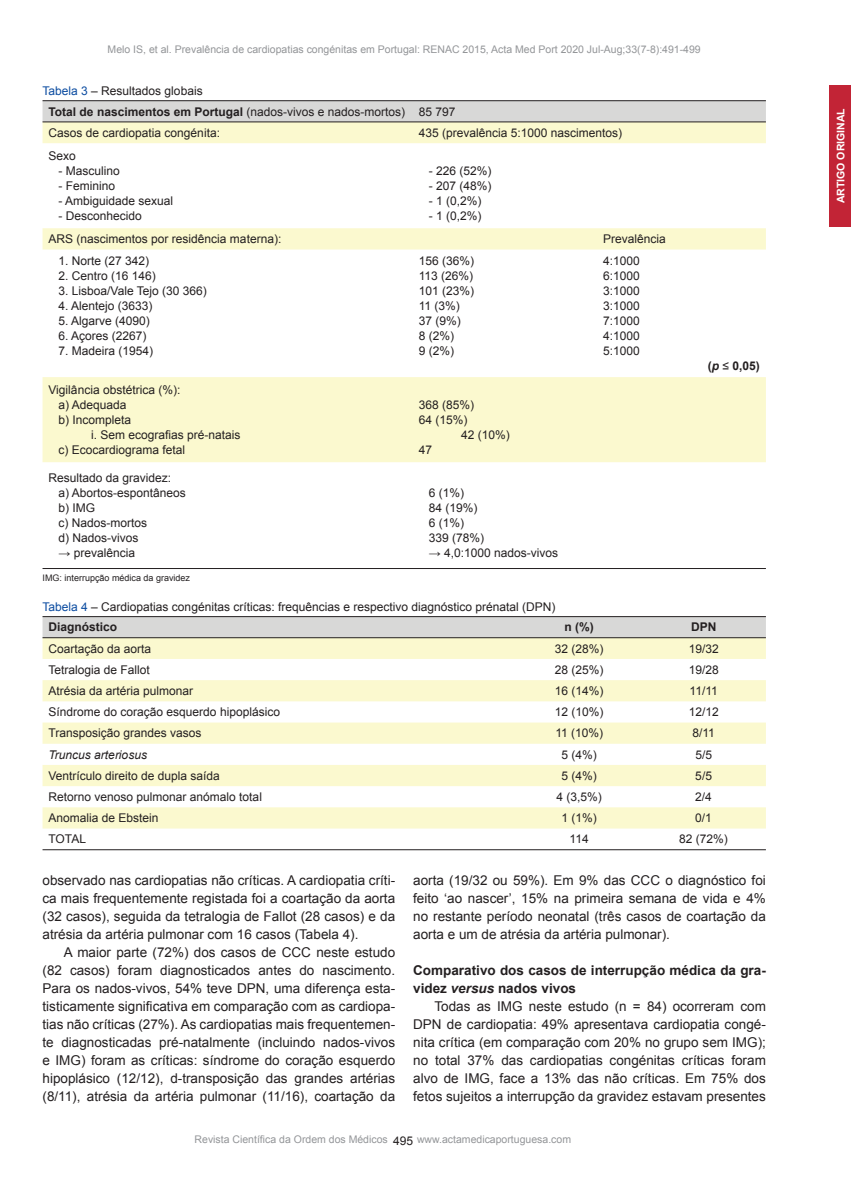
<style>
.page{position:relative;width:851px;height:1191px;background:#fff}
.page>*{position:absolute;margin:0;border:0;box-sizing:border-box;transform-origin:0 0}
.t1{font:13.5px/18px "Arial";color:#231f20;text-align:justify}
.t2{font:700 13.5px/18px "Arial";color:#231f20}
.t3{font:12px/15px "Arial";color:#231f20}
.t4{font:italic 12px "Arial";color:#231f20}
.t5{font:700 12px "Arial";color:#231f20}
.t6{font:10.5px "Arial";color:#939598}
.t7{font:700 10.5px "Arial";color:#fff}
.t8{font:9px "Arial";color:#231f20}
.s1{color:#0d4da1}
.s2{font-weight:700}
.s3{font-style:italic}
.s4{font-weight:400}
</style>
<div class="page">
<div style="left:829px;top:85px;width:22px;height:142px;background:#c22436"></div>
<div style="left:43px;top:101px;width:723px;height:20px;background:#d8d8d7"></div>
<svg style="left:43px;top:122px;width:723px;height:340px"></svg>
<div style="left:43px;top:617px;width:723px;height:20px;background:#d8d8d7"></div>
<svg style="left:43px;top:638px;width:723px;height:190px;fill:#fbf9cf"></svg>
<hr style="left:43px;top:100px;width:723px;height:1px;background:#231f20">
<hr style="left:43px;top:121px;width:723px;height:1px;background:#231f20">
<hr style="left:43px;top:568px;width:723px;height:1px;background:#231f20">
<hr style="left:43px;top:616px;width:723px;height:1px;background:#231f20">
<hr style="left:43px;top:637px;width:723px;height:1px;background:#231f20">
<hr style="left:43px;top:849px;width:723px;height:1px;background:#231f20">
<p class="t6" style="left:108px;top:42px;width:594px">Melo IS, et al. Prevalência de cardiopatias congénitas em Portugal: RENAC 2015, Acta Med Port 2020 Jul-Aug;33(7-8):491-499</p>
<p class="t3" style="left:49px;top:80px;width:408px;line-height:21.1px;text-indent:-6px"><span class="s1">Tabela 3</span> – Resultados globais<br><span class="s2">Total de nascimentos em Portugal</span> (nados-vivos e nados-mortos) 85 797<br>Casos de cardiopatia congénita:</p>
<p class="t3" style="left:419px;top:125px;width:205px">435 (prevalência 5:1000 nascimentos)</p>
<p class="t3" style="left:49px;top:148px;width:29px">Sexo</p>
<p class="t3" style="left:59px;top:163px;width:63px">- Masculino</p>
<p class="t3" style="left:59px;top:178px;width:58px">- Feminino</p>
<p class="t3" style="left:59px;top:193px;width:116px">- Ambiguidade sexual</p>
<p class="t3" style="left:59px;top:208px;width:85px">- Desconhecido</p>
<p class="t3" style="left:429px;top:163px;width:64px">- 226 (52%)</p>
<p class="t3" style="left:429px;top:178px;width:64px">- 207 (48%)</p>
<p class="t3" style="left:429px;top:193px;width:54px">- 1 (0,2%)</p>
<p class="t3" style="left:429px;top:208px;width:54px">- 1 (0,2%)</p>
<p class="t3" style="left:49px;top:231px;width:234px">ARS (nascimentos por residência materna):</p>
<p class="t3" style="left:603px;top:231px;width:64px">Prevalência</p>
<p class="t3" style="left:59px;top:253px;width:92px">1. Norte (27 342)</p>
<p class="t3" style="left:59px;top:268px;width:99px">2. Centro (16 146)</p>
<p class="t3" style="left:59px;top:283px;width:150px">3. Lisboa/Vale Tejo (30 366)</p>
<p class="t3" style="left:59px;top:298px;width:96px">4. Alentejo (3633)</p>
<p class="t3" style="left:59px;top:313px;width:93px">5. Algarve (4090)</p>
<p class="t3" style="left:59px;top:328px;width:90px">6. Açores (2267)</p>
<p class="t3" style="left:59px;top:343px;width:96px">7. Madeira (1954)</p>
<p class="t3" style="left:419px;top:253px;width:57px">156 (36%)<br>113 (26%)<br>101 (23%)<br>11 (3%)<br>37 (9%)<br>8 (2%)<br>9 (2%)</p>
<p class="t3" style="left:603px;top:253px;width:38px;text-align:justify">4:1000<br>6:1000<br>3:1000<br>3:1000<br>7:1000<br>4:1000<br>5:1000</p>
<p class="t3" style="left:59px;top:382px;width:123px;text-indent:-10px">Vigilância obstétrica (%): a) Adequada<br>b) Incompleta</p>
<p class="t3" style="left:59px;top:427px;width:183px;text-indent:33px">i. Sem ecografias pré-natais c) Ecocardiograma fetal</p>
<p class="t3" style="left:59px;top:470px;width:129px;text-indent:-10px">Resultado da gravidez:<br>a) Abortos-espontâneos b) IMG<br>c) Nados-mortos<br>d) Nados-vivos</p>
<p class="t3" style="left:59px;top:545px;width:78px">→ prevalência</p>
<p class="t3" style="left:419px;top:397px;width:57px">368 (85%)</p>
<p class="t3" style="left:419px;top:412px;width:50px">64 (15%)</p>
<p class="t3" style="left:461px;top:427px;width:50px">42 (10%)</p>
<p class="t3" style="left:419px;top:442px;width:15px">47</p>
<p class="t3" style="left:429px;top:485px;width:57px">6 (1%)<br>84 (19%)<br>6 (1%)<br>339 (78%)</p>
<p class="t3" style="left:429px;top:545px;width:131px">→ 4,0:1000 nados-vivos</p>
<p class="t5" style="left:708px;top:357px;width:53px">(<span class="s3">p</span> <span class="s4">≤</span> 0,05)</p>
<p class="t8" style="left:43px;top:571px;width:149px">IMG: interrupção médica da gravidez</p>
<p class="t3" style="left:49px;top:596px;width:508px;line-height:20.7px;text-indent:-6px"><span class="s1">Tabela 4</span> – Cardiopatias congénitas críticas: frequências e respectivo diagnóstico prénatal (DPN)<br><span class="s2">Diagnóstico</span></p>
<p class="t5" style="left:564px;top:618px;width:31px">n (%)</p>
<p class="t5" style="left:691px;top:618px;width:27px">DPN</p>
<p class="t3" style="left:49px;top:640px;width:104px">Coartação da aorta</p>
<p class="t3" style="left:555px;top:640px;width:50px">32 (28%)</p>
<p class="t3" style="left:688px;top:640px;width:32px">19/32</p>
<p class="t3" style="left:49px;top:662px;width:103px">Tetralogia de Fallot</p>
<p class="t3" style="left:555px;top:662px;width:50px">28 (25%)</p>
<p class="t3" style="left:688px;top:662px;width:32px">19/28</p>
<p class="t3" style="left:49px;top:683px;width:146px">Atrésia da artéria pulmonar</p>
<p class="t3" style="left:555px;top:683px;width:50px">16 (14%)</p>
<p class="t3" style="left:689px;top:683px;width:30px">11/11</p>
<p class="t3" style="left:49px;top:704px;width:233px">Síndrome do coração esquerdo hipoplásico</p>
<p class="t3" style="left:555px;top:704px;width:50px">12 (10%)</p>
<p class="t3" style="left:688px;top:704px;width:32px">12/12</p>
<p class="t3" style="left:49px;top:725px;width:154px">Transposição grandes vasos</p>
<p class="t3" style="left:555px;top:725px;width:49px">11 (10%)</p>
<p class="t3" style="left:692px;top:725px;width:24px">8/11</p>
<p class="t4" style="left:48px;top:746px;width:100px">Truncus arteriosus</p>
<p class="t3" style="left:561px;top:746px;width:37px">5 (4%)</p>
<p class="t3" style="left:695px;top:746px;width:18px">5/5</p>
<p class="t3" style="left:48px;top:768px;width:173px">Ventrículo direito de dupla saída</p>
<p class="t3" style="left:561px;top:768px;width:37px">5 (4%)</p>
<p class="t3" style="left:695px;top:768px;width:18px">5/5</p>
<p class="t3" style="left:48px;top:789px;width:215px">Retorno venoso pulmonar anómalo total</p>
<p class="t3" style="left:556px;top:789px;width:47px">4 (3,5%)</p>
<p class="t3" style="left:695px;top:789px;width:18px">2/4</p>
<p class="t3" style="left:48px;top:810px;width:112px">Anomalia de Ebstein</p>
<p class="t3" style="left:561px;top:810px;width:37px">1 (1%)</p>
<p class="t3" style="left:695px;top:810px;width:18px">0/1</p>
<p class="t3" style="left:48px;top:831px;width:39px">TOTAL</p>
<p class="t3" style="left:569px;top:831px;width:21px">114</p>
<p class="t3" style="left:679px;top:831px;width:50px">82 (72%)</p>
<p class="t1" style="left:43px;top:870px;width:354px">observado nas cardiopatias não críticas. A cardiopatia críti&shy;ca mais frequentemente registada foi a coartação da aorta (32 casos), seguida da tetralogia de Fallot (28 casos) e da atrésia da artéria pulmonar com 16 casos (Tabela 4).</p>
<p class="t1" style="left:43px;top:942px;width:354px;text-indent:21px">A maior parte (72%) dos casos de CCC neste estudo (82 casos) foram diagnosticados antes do nascimento.<br>Para os nados-vivos, 54% teve DPN, uma diferença esta&shy;tisticamente significativa em comparação com as cardiopa&shy;tias não críticas (27%). As cardiopatias mais frequentemen&shy;te diagnosticadas pré-natalmente (incluindo nados-vivos e IMG) foram as críticas: síndrome do coração esquerdo hipoplásico (12/12), d-transposição das grandes artérias (8/11), atrésia da artéria pulmonar (11/16), coartação da</p>
<p class="t1" style="left:413px;top:870px;width:354px">aorta (19/32 ou 59%). Em 9% das CCC o diagnóstico foi feito ‘ao nascer’, 15% na primeira semana de vida e 4% no restante período neonatal (três casos de coartação da aorta e um de atrésia da artéria pulmonar).</p>
<p class="t2" style="left:413px;top:961px;width:354px">Comparativo dos casos de interrupção médica da gra&shy;videz <span class="s3">versus</span> nados vivos</p>
<p class="t1" style="left:413px;top:996px;width:354px;text-indent:21px">Todas as IMG neste estudo (n = 84) ocorreram com DPN de cardiopatia: 49% apresentava cardiopatia congé&shy;nita crítica (em comparação com 20% no grupo sem IMG); no total 37% das cardiopatias congénitas críticas foram alvo de IMG, face a 13% das não críticas. Em 75% dos fetos sujeitos a interrupção da gravidez estavam presentes</p>
<p class="t6" style="left:195px;top:1132px;width:195px">Revista Científica da Ordem dos Médicos</p>
<p class="t6" style="left:417px;top:1132px;width:156px">www.actamedicaportuguesa.com</p>
<p class="t3" style="left:393px;top:1133px;width:22px">495</p>
<p class="t7" style="left:833px;top:203px;width:97px;rotate:-90deg">ARTIGO ORIGINAL</p>
</div>
